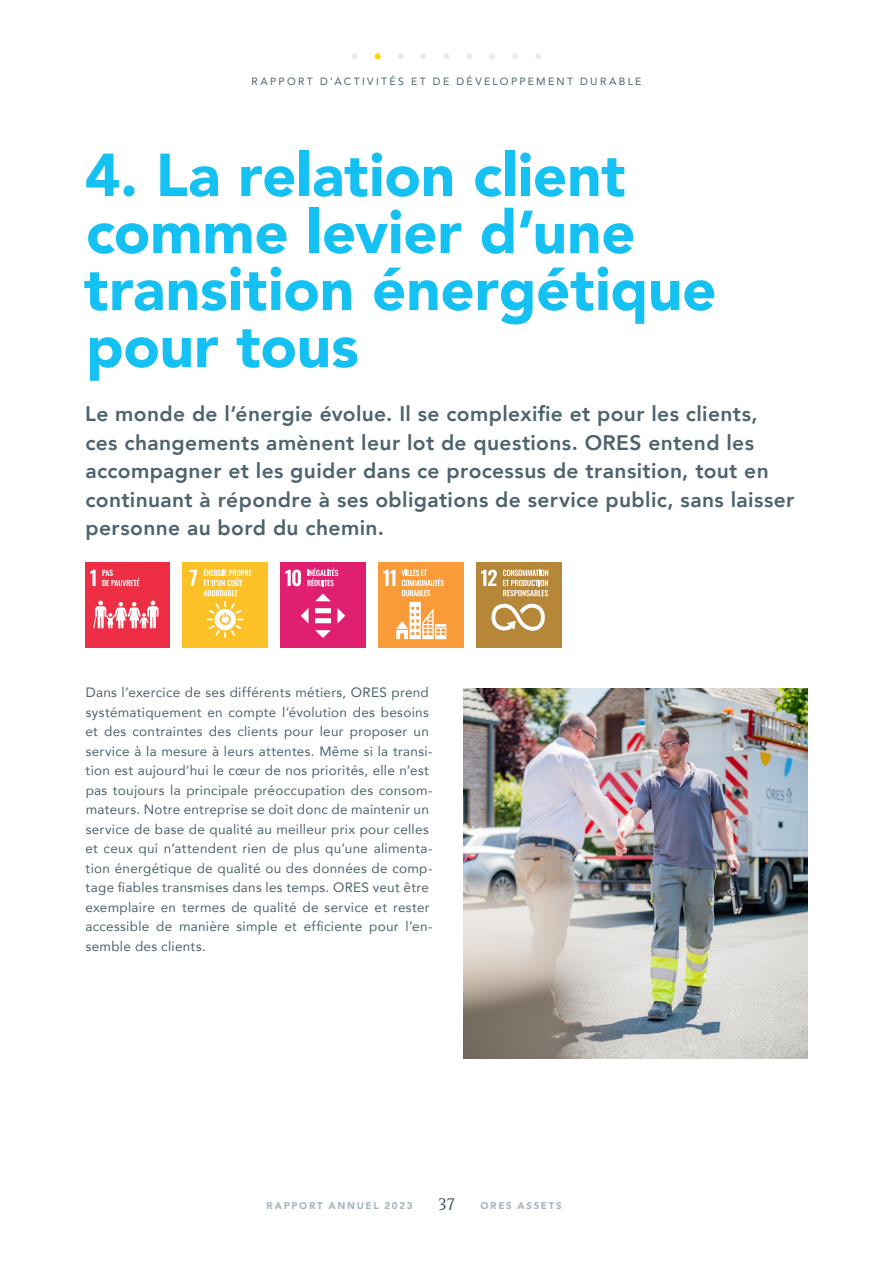
<style>
.page{position:relative;width:893px;height:1263px;background:#fff}
.page>*{position:absolute;margin:0;border:0;box-sizing:border-box;transform-origin:0 0}
.TITRE_1{font:900 60px/57px "Avenir";letter-spacing:-.005em;color:#15c0f2}
.INTRODUCTION{font:800 21px/28.5px "Avenir";letter-spacing:.02em;color:#4d636e}
.t1{font:18px "Novarese Std";color:#21353f}
.BODY_TEXT{font:13.5px/19.5px "Avenir";letter-spacing:.02em;color:#4d636e}
.t2{font:10.5px "Avenir";letter-spacing:.225em;color:#4d636e}
.t3{font:900 9.75px "Avenir";letter-spacing:.17em;color:#a7b6be}
</style>
<div class="page">
<img style="left:463px;top:689px;width:345px;height:370px">
<div style="left:85px;top:562px;width:85px;height:85px;background:#ed2e45"></div>
<svg style="left:90px;top:570px;width:6px;height:16px"></svg>
<svg style="left:102px;top:570px;width:37px;height:16px"></svg>
<svg style="left:93px;top:601px;width:66px;height:28px"></svg>
<div style="left:183px;top:562px;width:85px;height:85px;background:#fcc127"></div>
<svg style="left:190px;top:570px;width:7px;height:16px"></svg>
<svg style="left:204px;top:568px;width:48px;height:70px"></svg>
<div style="left:280px;top:562px;width:85px;height:85px;background:#e11f70"></div>
<svg style="left:285px;top:570px;width:16px;height:16px"></svg>
<svg style="left:307px;top:568px;width:31px;height:18px"></svg>
<div style="left:315px;top:618px;width:16px;height:5px;background:#fff"></div>
<div style="left:315px;top:608px;width:16px;height:5px;background:#fff"></div>
<svg style="left:315px;top:593px;width:16px;height:8px"></svg>
<svg style="left:337px;top:608px;width:8px;height:15px"></svg>
<svg style="left:315px;top:630px;width:16px;height:8px"></svg>
<svg style="left:301px;top:608px;width:8px;height:15px"></svg>
<div style="left:378px;top:562px;width:85px;height:85px;background:#f89b38"></div>
<svg style="left:383px;top:570px;width:12px;height:16px"></svg>
<svg style="left:402px;top:570px;width:42px;height:26px"></svg>
<svg style="left:396px;top:602px;width:50px;height:37px"></svg>
<div style="left:476px;top:562px;width:85px;height:85px;background:#b68639"></div>
<svg style="left:481px;top:570px;width:16px;height:16px"></svg>
<svg style="left:503px;top:570px;width:45px;height:26px"></svg>
<svg style="left:491px;top:603px;width:54px;height:28px"></svg>
<svg style="left:352px;top:53px;width:6px;height:6px"></svg>
<svg style="left:375px;top:53px;width:6px;height:6px"></svg>
<svg style="left:398px;top:53px;width:6px;height:6px"></svg>
<svg style="left:421px;top:53px;width:5px;height:6px"></svg>
<svg style="left:443px;top:53px;width:6px;height:6px"></svg>
<svg style="left:466px;top:53px;width:6px;height:6px"></svg>
<svg style="left:489px;top:53px;width:6px;height:6px"></svg>
<svg style="left:512px;top:53px;width:6px;height:6px"></svg>
<svg style="left:535px;top:53px;width:6px;height:6px"></svg>
<p class="t2" style="left:251px;top:73px;width:392px">RAPPORT D’ACTIVITÉS ET DE DÉVELOPPEMENT DURABLE</p>
<p class="TITRE_1" style="left:84px;top:145px;width:634px">4. La relation client comme levier d’une transition énergétique pour tous</p>
<p class="INTRODUCTION" style="left:85px;top:400px;width:711px">Le monde de l’énergie évolue. Il se complexifie et pour les clients, ces changements amènent leur lot de questions. ORES entend les accompagner et les guider dans ce processus de transition, tout en continuant à répondre à ses obligations de service public, sans laisser personne au bord du chemin.</p>
<p class="BODY_TEXT" style="left:85px;top:682px;width:349px">Dans l’exercice de ses différents métiers, ORES prend systématiquement en compte l’évolution des besoins et des contraintes des clients pour leur proposer un service à la mesure à leurs attentes. Même si la transi&shy;tion est aujourd’hui le cœur de nos priorités, elle n’est pas toujours la principale préoccupation des consom&shy;mateurs. Notre entreprise se doit donc de maintenir un service de base de qualité au meilleur prix pour celles et ceux qui n’attendent rien de plus qu’une alimenta&shy;tion énergétique de qualité ou des données de comp&shy;tage fiables transmises dans les temps. ORES veut être exemplaire en termes de qualité de service et rester accessible de manière simple et efficiente pour l’en&shy;semble des clients.</p>
<p class="t3" style="left:267px;top:1197px;width:147px">RAPPORT ANNUEL 2023</p>
<h3 class="t1" style="left:438px;top:1195px;width:19px">37</h3>
<p class="t3" style="left:480px;top:1197px;width:83px">ORES ASSETS</p>
</div>
